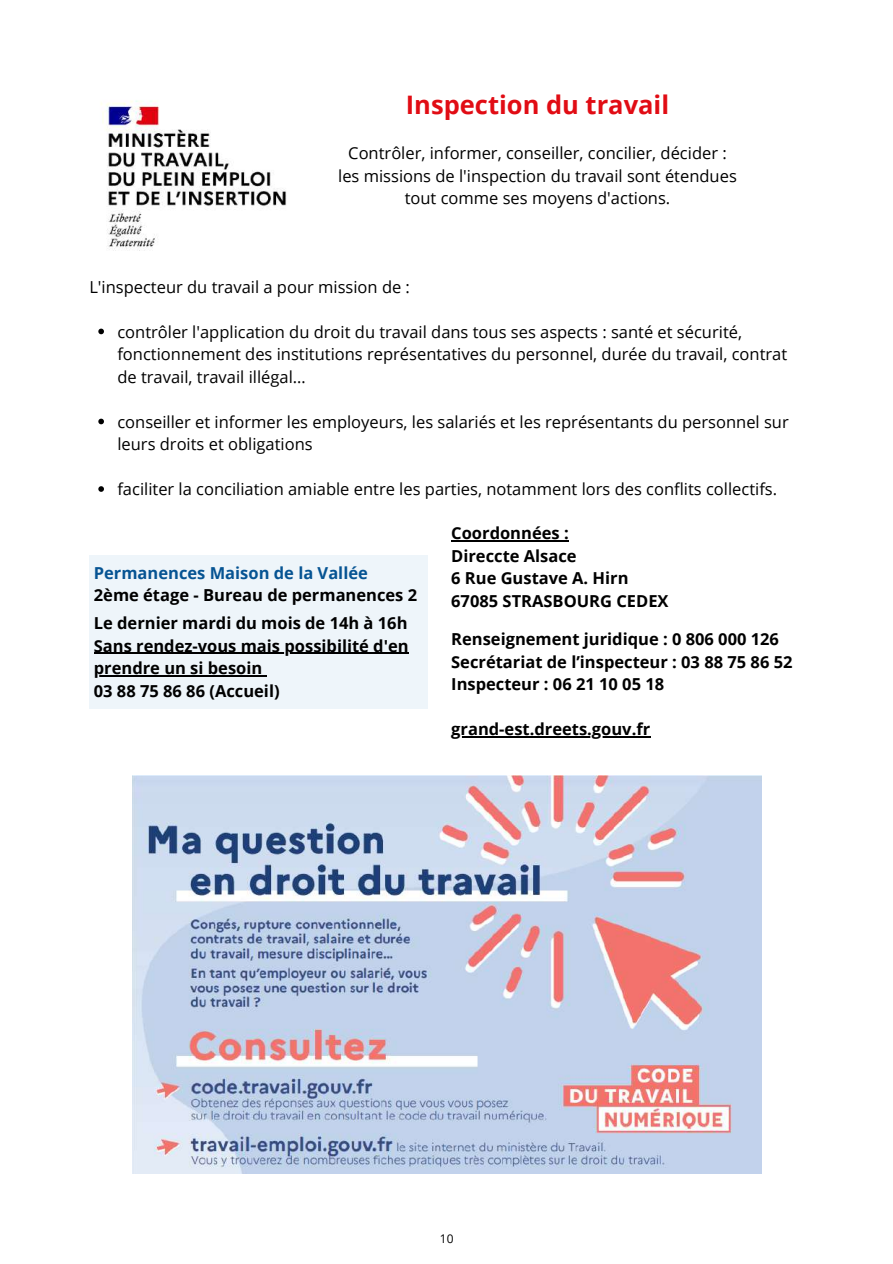
<style>
.page{position:relative;width:893px;height:1264px;background:#fff}
.page>*{position:absolute;margin:0;border:0;box-sizing:border-box;transform-origin:0 0}
.t1{font:700 25.5px "Open Sans";color:#e10c14}
.t2{font:16.5px/22.5px "Open Sans";color:#000}
.t3{font:700 16.5px/22.5px "Open Sans";color:#000}
.t4{font:700 16.5px "Open Sans";color:#065493}
.t5{font:12px "Open Sans";color:#000}
</style>
<div class="page">
<img style="left:101px;top:100px;width:186px;height:151px">
<hr style="left:451px;top:540px;width:117px;height:1px;background:#000">
<hr style="left:451px;top:736px;width:199px;height:1px;background:#000">
<img style="left:132px;top:775px;width:629px;height:398px">
<svg style="left:98px;top:328px;width:6px;height:6px"></svg>
<svg style="left:98px;top:418px;width:6px;height:6px"></svg>
<svg style="left:98px;top:486px;width:6px;height:6px"></svg>
<div style="left:89px;top:555px;width:338px;height:153px;background:#eef5fa"></div>
<hr style="left:94px;top:652px;width:314px;height:2px;background:#000">
<hr style="left:94px;top:675px;width:168px;height:1px;background:#000">
<h1 class="t1" style="left:406px;top:87px;width:265px">Inspection du travail</h1>
<p class="t2" style="left:338px;top:142px;width:400px;text-align:center">Contrôler, informer, conseiller, concilier, décider : les missions de l'inspection du travail sont étendues tout comme ses moyens d'actions.</p>
<p class="t2" style="left:89px;top:275px;width:322px">L'inspecteur du travail a pour mission de :</p>
<p class="t2" style="left:117px;top:320px;width:671px">contrôler l'application du droit du travail dans tous ses aspects : santé et sécurité, fonctionnement des institutions représentatives du personnel, durée du travail, contrat de travail, travail illégal…</p>
<p class="t2" style="left:117px;top:410px;width:672px">conseiller et informer les employeurs, les salariés et les représentants du personnel sur leurs droits et obligations</p>
<p class="t2" style="left:117px;top:477px;width:661px">faciliter la conciliation amiable entre les parties, notamment lors des conflits collectifs.</p>
<p class="t4" style="left:94px;top:561px;width:275px">Permanences Maison de la Vallée</p>
<p class="t3" style="left:94px;top:580px;width:325px;line-height:28.2px">2ème étage - Bureau de permanences 2<br>Le dernier mardi du mois de 14h à 16h</p>
<p class="t3" style="left:94px;top:634px;width:316px">Sans rendez-vous mais possibilité d'en prendre un si besoin<br>03 88 75 86 86 (Accueil)</p>
<p class="t3" style="left:451px;top:521px;width:219px">Coordonnées :<br>Direccte Alsace<br>6 Rue Gustave A. Hirn<br>67085 STRASBOURG CEDEX</p>
<p class="t3" style="left:451px;top:627px;width:343px">Renseignement juridique : 0 806 000 126<br>Secrétariat de l’inspecteur : 03 88 75 86 52<br>Inspecteur : 06 21 10 05 18</p>
<p class="t3" style="left:451px;top:717px;width:200px">grand-est.dreets.gouv.fr</p>
<p class="t5" style="left:440px;top:1230px;width:15px">10</p>
</div>
